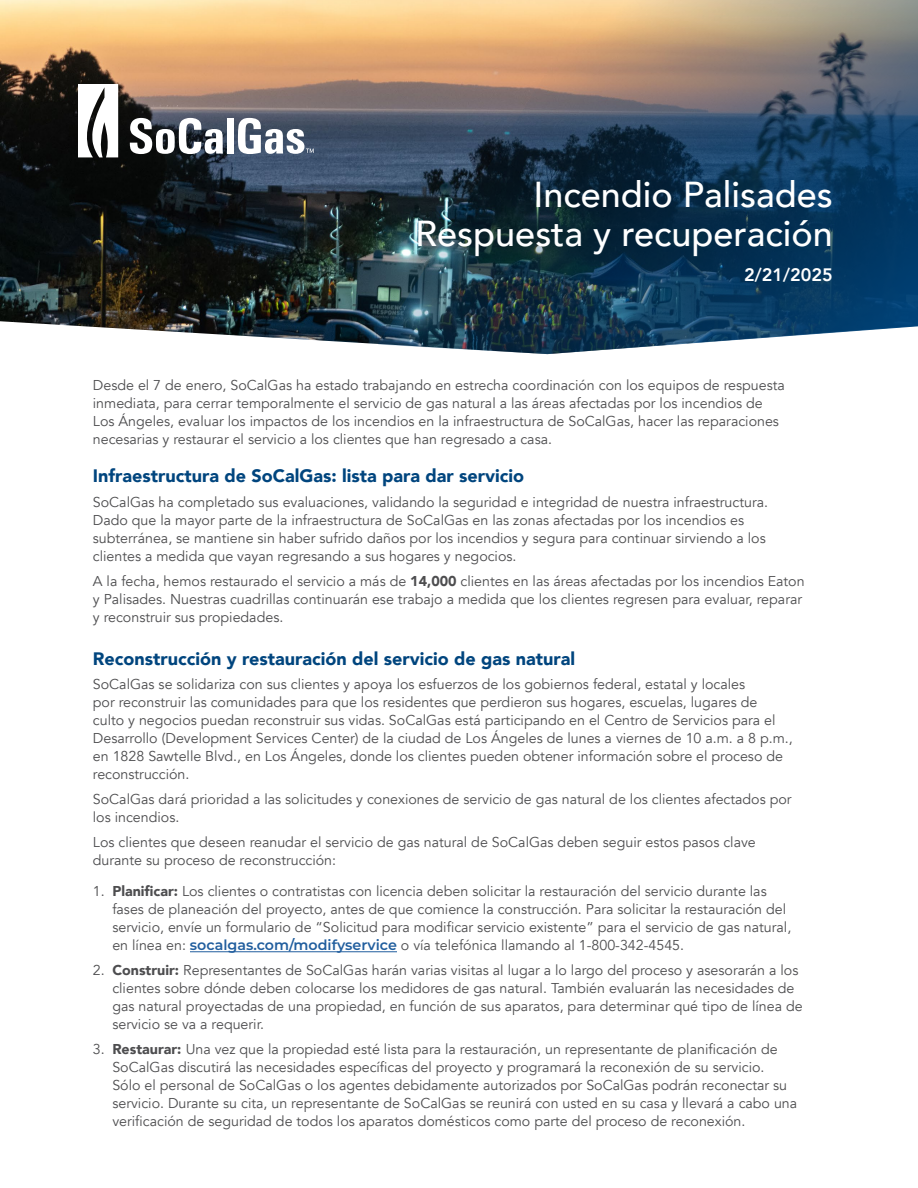
<style>
.page{position:relative;width:918px;height:1188px;background:#fff}
.page>*{position:absolute;margin:0;border:0;box-sizing:border-box;transform-origin:0 0}
.t1{font:500 36px/39px "Avenir";color:#fff;text-align:right}
.t2{font:900 18px "Avenir";color:#00457e}
.t3{font:800 18px "Avenir";color:#fff}
.t4{font:14.25px/18px "Avenir";color:#4d4d4f}
.s1{font-weight:900}
.s2{font-family:"Montserrat";font-weight:600;color:#215e9e}
</style>
<div class="page">
<hr style="left:190px;top:951px;width:207px;height:1px;background:#215e9e">
<img style="left:0;top:0;width:378px;height:344px">
<img style="left:378px;top:0;width:540px;height:354px">
<svg style="left:78px;top:84px;width:40px;height:73px"></svg>
<svg style="left:130px;top:118px;width:93px;height:36px"></svg>
<div style="left:227px;top:118px;width:7px;height:36px;background:#fff"></div>
<svg style="left:238px;top:118px;width:76px;height:36px"></svg>
<h1 class="t1" style="left:415px;top:173px;width:419px">Incendio Palisades<br>Respuesta y recuperación</h1>
<p class="t3" style="left:744px;top:261px;width:90px">2/21/2025</p>
<p class="t4" style="left:93px;top:376px;width:694px">Desde el 7 de enero, SoCalGas ha estado trabajando en estrecha coordinación con los equipos de respuesta inmediata, para cerrar temporalmente el servicio de gas natural a las áreas afectadas por los incendios de Los Ángeles, evaluar los impactos de los incendios en la infraestructura de SoCalGas, hacer las reparaciones necesarias y restaurar el servicio a los clientes que han regresado a casa.</p>
<p class="t2" style="left:93px;top:461px;width:433px">Infraestructura de SoCalGas: lista para dar servicio</p>
<p class="t4" style="left:93px;top:493px;width:677px">SoCalGas ha completado sus evaluaciones, validando la seguridad e integridad de nuestra infraestructura.<br>Dado que la mayor parte de la infraestructura de SoCalGas en las zonas afectadas por los incendios es subterránea, se mantiene sin haber sufrido daños por los incendios y segura para continuar sirviendo a los clientes a medida que vayan regresando a sus hogares y negocios.</p>
<p class="t4" style="left:93px;top:572px;width:713px">A la fecha, hemos restaurado el servicio a más de <span class="s1">14,000</span> clientes en las áreas afectadas por los incendios Eaton y Palisades. Nuestras cuadrillas continuarán ese trabajo a medida que los clientes regresen para evaluar, reparar y reconstruir sus propiedades.</p>
<p class="t2" style="left:93px;top:643px;width:484px">Reconstrucción y restauración del servicio de gas natural</p>
<p class="t4" style="left:93px;top:676px;width:702px">SoCalGas se solidariza con sus clientes y apoya los esfuerzos de los gobiernos federal, estatal y locales<br>por reconstruir las comunidades para que los residentes que perdieron sus hogares, escuelas, lugares de<br>culto y negocios puedan reconstruir sus vidas. SoCalGas está participando en el Centro de Servicios para el Desarrollo (Development Services Center) de la ciudad de Los Ángeles de lunes a viernes de 10 a.m. a 8 p.m., en 1828 Sawtelle Blvd., en Los Ángeles, donde los clientes pueden obtener información sobre el proceso de reconstrucción.</p>
<p class="t4" style="left:93px;top:790px;width:700px">SoCalGas dará prioridad a las solicitudes y conexiones de servicio de gas natural de los clientes afectados por los incendios.</p>
<p class="t4" style="left:93px;top:833px;width:664px">Los clientes que deseen reanudar el servicio de gas natural de SoCalGas deben seguir estos pasos clave durante su proceso de reconstrucción:</p>
<p class="t4" style="left:112px;top:883px;width:680px;text-indent:-19px">1. <span class="s1">Planificar:</span> Los clientes o contratistas con licencia deben solicitar la restauración del servicio durante las fases de planeación del proyecto, antes de que comience la construcción. Para solicitar la restauración del servicio, envíe un formulario de “Solicitud para modificar servicio existente” para el servicio de gas natural, en línea en: <span class="s2">socalgas.com/modifyservice</span> o vía telefónica llamando al 1-800-342-4545.</p>
<p class="t4" style="left:112px;top:961px;width:692px;text-indent:-19px">2. <span class="s1">Construir:</span> Representantes de SoCalGas harán varias visitas al lugar a lo largo del proceso y asesorarán a los clientes sobre dónde deben colocarse los medidores de gas natural. También evaluarán las necesidades de gas natural proyectadas de una propiedad, en función de sus aparatos, para determinar qué tipo de línea de servicio se va a requerir.</p>
<p class="t4" style="left:112px;top:1040px;width:686px;text-indent:-19px">3. <span class="s1">Restaurar:</span> Una vez que la propiedad esté lista para la restauración, un representante de planificación de SoCalGas discutirá las necesidades específicas del proyecto y programará la reconexión de su servicio.<br>Sólo el personal de SoCalGas o los agentes debidamente autorizados por SoCalGas podrán reconectar su servicio. Durante su cita, un representante de SoCalGas se reunirá con usted en su casa y llevará a cabo una verificación de seguridad de todos los aparatos domésticos como parte del proceso de reconexión.</p>
</div>
